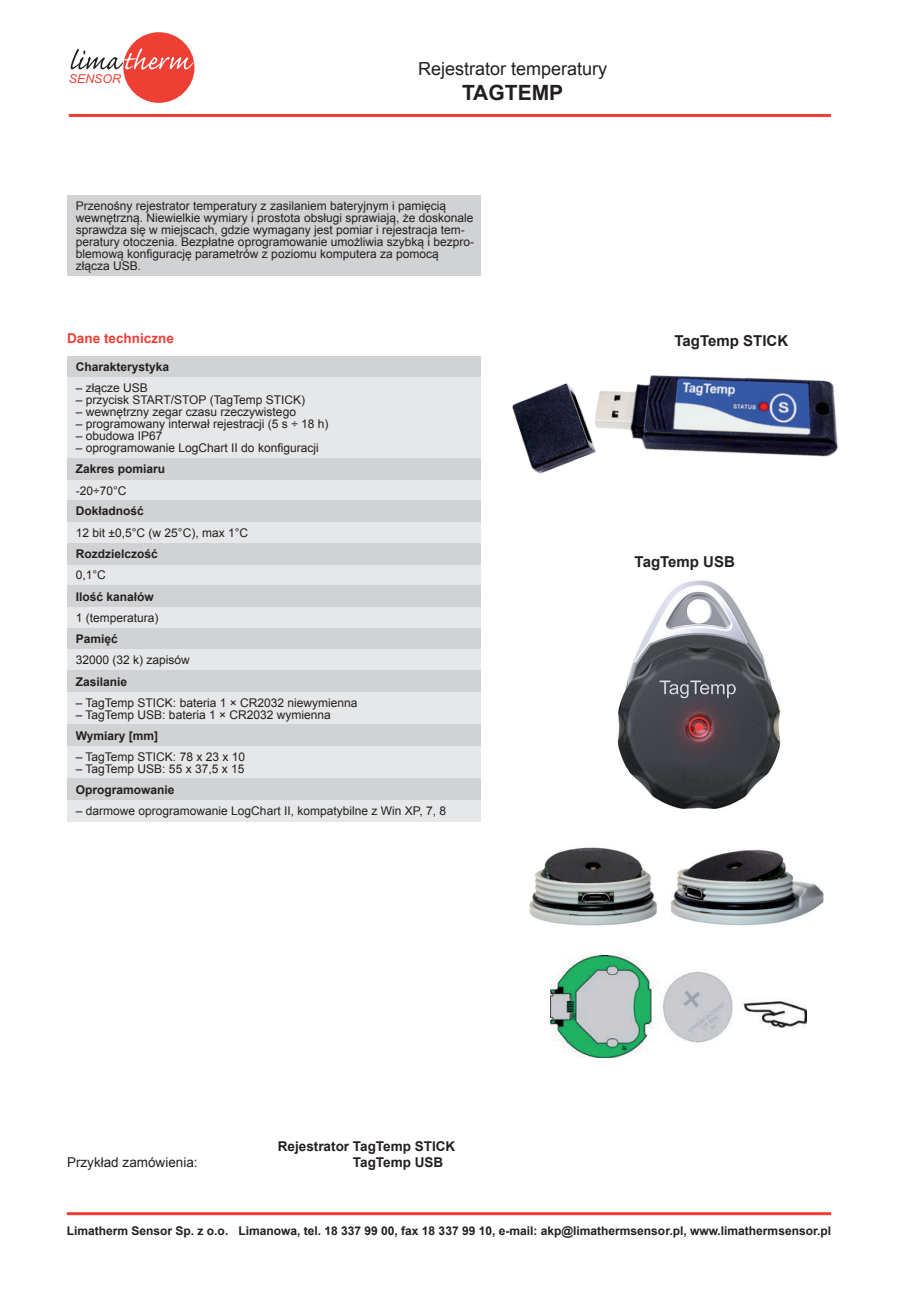
<style>
.page{position:relative;width:898px;height:1293px;background:#fff}
.page>*{position:absolute;margin:0;border:0;box-sizing:border-box;transform-origin:0 0}
.Do_spisu_treści{font:700 21px "Arial";color:#231f20}
.Do_spisu_treści-2{font:18px "Arial";color:#231f20}
.t1{font:700 15px "Arial";color:#231f20}
.t2{font:700 13.5px "Arial";color:#231f20}
.t3{font:13.5px "Arial";color:#231f20}
.Do_spisu_treści-3{font:700 13.5px "Arial";color:#ee3e34}
.t4{font:italic 12.3px "Arial";color:#ee3f34}
.TOC_title{font:12px "Arial";color:#231f20}
.Do_spisu_treści-4{font:12px/12px "Arial";color:#231f20}
.Do_spisu_treści-5{font:700 12px "Arial";color:#231f20}
.TOC_title-2{font:700 12px "Arial";color:#231f20}
</style>
<div class="page">
<hr style="left:67px;top:1212px;width:763px;height:3px;background:#ee3f34">
<div style="left:123px;top:32px;width:71px;height:71px;background:#ee3f34;border-radius:50%"></div>
<svg style="left:71px;top:48px;width:122px;height:22px"></svg>
<hr style="left:69px;top:114px;width:761px;height:3px;background:#ee3f34">
<div style="left:67px;top:356px;width:414px;height:21px;background:#d1d2d4"></div>
<div style="left:67px;top:377px;width:414px;height:81px;background:#e6e7e9"></div>
<div style="left:67px;top:458px;width:414px;height:22px;background:#d1d2d4"></div>
<div style="left:67px;top:480px;width:414px;height:21px;background:#e6e7e9"></div>
<div style="left:67px;top:501px;width:414px;height:21px;background:#d1d2d4"></div>
<div style="left:67px;top:522px;width:414px;height:64px;background:#e6e7e9"></div>
<div style="left:67px;top:543px;width:414px;height:21px;background:#d1d2d4"></div>
<div style="left:67px;top:586px;width:414px;height:21px;background:#d1d2d4"></div>
<div style="left:67px;top:607px;width:414px;height:21px;background:#e6e7e9"></div>
<div style="left:67px;top:628px;width:414px;height:21px;background:#d1d2d4"></div>
<div style="left:67px;top:649px;width:414px;height:22px;background:#e6e7e9"></div>
<div style="left:67px;top:671px;width:414px;height:21px;background:#d1d2d4"></div>
<div style="left:67px;top:692px;width:414px;height:33px;background:#e6e7e9"></div>
<div style="left:67px;top:725px;width:414px;height:21px;background:#d1d2d4"></div>
<div style="left:67px;top:746px;width:414px;height:33px;background:#e6e7e9"></div>
<div style="left:67px;top:779px;width:414px;height:21px;background:#d1d2d4"></div>
<div style="left:67px;top:800px;width:414px;height:21px;background:#e6e7e9"></div>
<div style="left:67px;top:195px;width:414px;height:81px;background:#d1d2d4"></div>
<img style="left:512px;top:375px;width:326px;height:99px">
<img style="left:617px;top:580px;width:164px;height:230px">
<img style="left:529px;top:847px;width:128px;height:79px">
<img style="left:670px;top:849px;width:154px;height:77px">
<img style="left:550px;top:956px;width:256px;height:102px">
<p class="t4" style="left:69px;top:71px;width:54px">SENSOR</p>
<p class="Do_spisu_treści-2" style="left:418px;top:57px;width:191px">Rejestrator temperatury</p>
<p class="Do_spisu_treści" style="left:462px;top:79px;width:103px">TAGTEMP</p>
<p class="Do_spisu_treści-4" style="left:76px;top:200px;width:400px">Przenośny rejestrator temperatury z zasilaniem bateryjnym i pamięcią wewnętrzną. Niewielkie wymiary i prostota obsługi sprawiają, że doskonale sprawdza się w miejscach, gdzie wymagany jest pomiar i rejestracja tem&shy;peratury otoczenia. Bezpłatne oprogramowanie umożliwia szybką i bezpro&shy;blemową konfigurację parametrów z poziomu komputera za pomocą złącza USB.</p>
<p class="Do_spisu_treści-3" style="left:67px;top:329px;width:108px">Dane techniczne</p>
<p class="Do_spisu_treści-5" style="left:76px;top:358px;width:95px">Charakterystyka</p>
<p class="TOC_title" style="left:76px;top:380px;width:74px">– złącze USB</p>
<p class="TOC_title" style="left:76px;top:392px;width:231px">– przycisk START/STOP (TagTemp STICK)</p>
<p class="TOC_title" style="left:76px;top:404px;width:222px">– wewnętrzny zegar czasu rzeczywistego</p>
<p class="TOC_title" style="left:76px;top:416px;width:254px">– programowany interwał rejestracji (5 s ÷ 18 h)</p>
<p class="TOC_title" style="left:76px;top:428px;width:88px">– obudowa IP67</p>
<p class="TOC_title" style="left:76px;top:440px;width:244px">– oprogramowanie LogChart II do konfiguracji</p>
<p class="Do_spisu_treści-5" style="left:76px;top:461px;width:91px">Zakres pomiaru</p>
<p class="TOC_title" style="left:76px;top:482px;width:52px">-20÷70°C</p>
<p class="TOC_title-2" style="left:76px;top:503px;width:70px">Dokładność</p>
<p class="TOC_title" style="left:76px;top:524px;width:174px">12 bit ±0,5°C (w 25°C), max 1°C</p>
<p class="TOC_title-2" style="left:76px;top:546px;width:84px">Rozdzielczość</p>
<p class="TOC_title" style="left:76px;top:567px;width:32px">0,1°C</p>
<p class="Do_spisu_treści-5" style="left:76px;top:588px;width:80px">Ilość kanałów</p>
<p class="TOC_title" style="left:76px;top:610px;width:84px">1 (temperatura)</p>
<p class="TOC_title-2" style="left:76px;top:631px;width:44px">Pamięć</p>
<p class="TOC_title" style="left:76px;top:652px;width:116px">32000 (32 k) zapisów</p>
<p class="TOC_title-2" style="left:76px;top:673px;width:53px">Zasilanie</p>
<p class="TOC_title" style="left:76px;top:695px;width:283px">– TagTemp STICK: bateria 1 × CR2032 niewymienna</p>
<p class="TOC_title" style="left:76px;top:707px;width:256px">– TagTemp USB: bateria 1 × CR2032 wymienna</p>
<p class="TOC_title-2" style="left:76px;top:727px;width:84px">Wymiary [mm]</p>
<p class="TOC_title" style="left:76px;top:749px;width:171px">– TagTemp STICK: 78 x 23 x 10</p>
<p class="TOC_title" style="left:76px;top:761px;width:170px">– TagTemp USB: 55 x 37,5 x 15</p>
<p class="TOC_title-2" style="left:76px;top:781px;width:100px">Oprogramowanie</p>
<p class="TOC_title" style="left:76px;top:803px;width:371px">– darmowe oprogramowanie LogChart II, kompatybilne z Win XP, 7, 8</p>
<p class="t3" style="left:67px;top:1154px;width:132px">Przykład zamówienia:</p>
<p class="t2" style="left:278px;top:1137px;width:179px">Rejestrator TagTemp STICK</p>
<p class="t2" style="left:353px;top:1153px;width:92px">TagTemp USB</p>
<p class="t1" style="left:674px;top:331px;width:115px">TagTemp STICK</p>
<p class="t1" style="left:634px;top:552px;width:102px">TagTemp USB</p>
<p class="Do_spisu_treści-5" style="left:67px;top:1222px;width:765px">Limatherm Sensor Sp. z o.o. Limanowa, tel. 18 337 99 00, fax 18 337 99 10, e-mail: akp@limathermsensor.pl, www.limathermsensor.pl</p>
</div>
